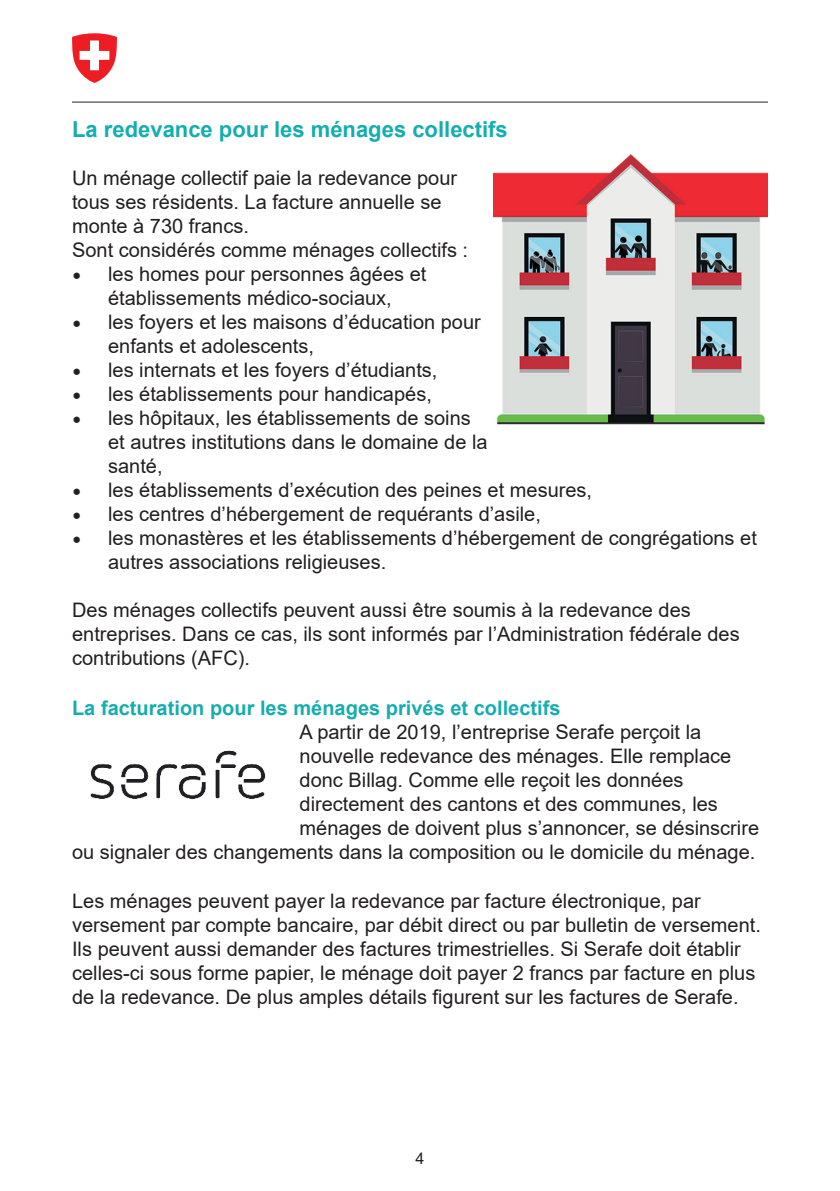
<style>
.page{position:relative;width:840px;height:1191px;background:#fff}
.page>*{position:absolute;margin:0;border:0;box-sizing:border-box;transform-origin:0 0}
.t1{font:700 22px "Arial";color:#15adaf}
.t2{font:20px/24px "Arial";color:#231f20}
.t3{font:700 20px "Arial";color:#15adaf}
.t4{font:16px "Arial";color:#231f20}
.s1{font-family:"Minion Pro";font-size:24px}
</style>
<div class="page">
<svg style="left:72px;top:33px;width:45px;height:50px"></svg>
<hr style="left:72px;top:102px;width:695px;height:1px;background:#231f20">
<img style="left:493px;top:154px;width:274px;height:271px">
<img style="left:90px;top:750px;width:176px;height:49px">
<h2 class="t1" style="left:72px;top:114px;width:437px">La redevance pour les ménages collectifs</h2>
<p class="t2" style="left:72px;top:166px;width:397px">Un ménage collectif paie la redevance pour tous ses résidents. La facture annuelle se monte à 730 francs.<br>Sont considérés comme ménages collectifs :</p>
<p class="t2" style="left:72px;top:262px;width:355px;text-align:center"><span class="s1">•</span> les homes pour personnes âgées et établissements médico-sociaux,</p>
<p class="t2" style="left:108px;top:310px;width:374px;text-indent:-36px"><span class="s1">•</span> les foyers et les maisons d’éducation pour enfants et adolescents,</p>
<p class="t2" style="left:72px;top:358px;width:367px"><span class="s1">•</span> les internats et les foyers d’étudiants,</p>
<p class="t2" style="left:72px;top:382px;width:361px"><span class="s1">•</span> les établissements pour handicapés,</p>
<p class="t2" style="left:108px;top:406px;width:381px;text-indent:-36px"><span class="s1">•</span> les hôpitaux, les établissements de soins et autres institutions dans le domaine de la santé,</p>
<p class="t2" style="left:72px;top:478px;width:521px"><span class="s1">•</span> les établissements d’exécution des peines et mesures,</p>
<p class="t2" style="left:72px;top:502px;width:470px"><span class="s1">•</span> les centres d’hébergement de requérants d’asile,</p>
<p class="t2" style="left:108px;top:526px;width:650px;text-indent:-36px"><span class="s1">•</span> les monastères et les établissements d’hébergement de congrégations et autres associations religieuses.</p>
<p class="t2" style="left:72px;top:598px;width:668px">Des ménages collectifs peuvent aussi être soumis à la redevance des entreprises. Dans ce cas, ils sont informés par l’Administration fédérale des contributions (AFC).</p>
<h2 class="t3" style="left:72px;top:694px;width:489px">La facturation pour les ménages privés et collectifs</h2>
<p class="t2" style="left:299px;top:720px;width:403px">A partir de 2019, l’entreprise Serafe perçoit la</p>
<p class="t2" style="left:299px;top:744px;width:433px">nouvelle redevance des ménages. Elle remplace</p>
<p class="t2" style="left:299px;top:768px;width:385px">donc Billag. Comme elle reçoit les données</p>
<p class="t2" style="left:299px;top:792px;width:419px">directement des cantons et des communes, les</p>
<p class="t2" style="left:299px;top:816px;width:461px">ménages de doivent plus s’annoncer, se désinscrire</p>
<p class="t2" style="left:72px;top:840px;width:684px">ou signaler des changements dans la composition ou le domicile du ménage.</p>
<p class="t2" style="left:72px;top:888px;width:690px">Les ménages peuvent payer la redevance par facture électronique, par versement par compte bancaire, par débit direct ou par bulletin de versement.<br>Ils peuvent aussi demander des factures trimestrielles. Si Serafe doit établir celles-ci sous forme papier, le ménage doit payer 2 francs par facture en plus de la redevance. De plus amples détails figurent sur les factures de Serafe.</p>
<p class="t4" style="left:415px;top:1147px;width:10px">4</p>
</div>
